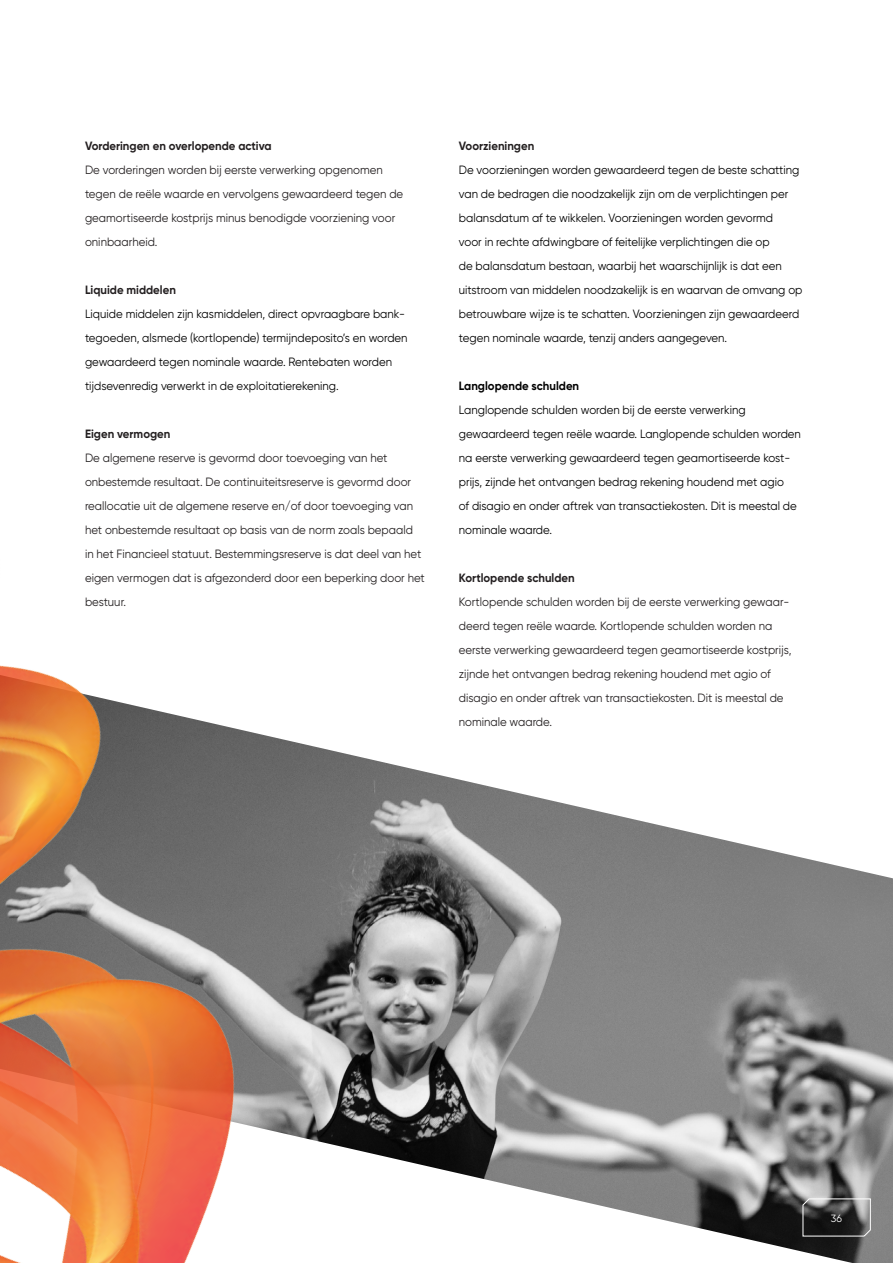
<style>
.page{position:relative;width:893px;height:1263px;background:#fff}
.page>*{position:absolute;margin:0;border:0;box-sizing:border-box;transform-origin:0 0}
.Broodtekst_zwart{font:12px/24px "Gilroy";color:#000;scale:.95 1}
.Broodtekst_zwart-2{font:12px/24px "Gilroy";color:#231f20;scale:.95 1}
.t1{font:700 12px "Gilroy";color:#231f20;scale:.95 1}
.Broodtekst_zwart-3{font:700 12px "Gilroy";color:#000;scale:.95 1}
.t2{font:10.5px "Gilroy";color:#fff}
</style>
<div class="page">
<img style="left:653px;top:823px;width:240px;height:440px">
<img style="left:0;top:665px;width:653px;height:598px">
<svg style="left:802px;top:1198px;width:69px;height:39px;background:#515151"></svg>
<p class="t1" style="left:85px;top:138px;width:198px">Vorderingen en overlopende activa</p>
<p class="Broodtekst_zwart-2" style="left:85px;top:158px;width:315px">De vorderingen worden bij eerste verwerking opgenomen</p>
<p class="Broodtekst_zwart-2" style="left:85px;top:182px;width:336px">tegen de reële waarde en vervolgens gewaardeerd tegen de</p>
<p class="Broodtekst_zwart-2" style="left:85px;top:206px;width:328px">geamortiseerde kostprijs minus benodigde voorziening voor</p>
<p class="Broodtekst_zwart-2" style="left:85px;top:230px;width:78px">oninbaarheid.</p>
<p class="t1" style="left:85px;top:282px;width:97px">Liquide middelen</p>
<p class="Broodtekst_zwart" style="left:85px;top:302px;width:341px">Liquide middelen zijn kasmiddelen, direct opvraagbare bank&shy;tegoeden, alsmede (kortlopende) termijndeposito’s en worden gewaardeerd tegen nominale waarde. Rentebaten worden tijdsevenredig verwerkt in de exploitatierekening.</p>
<p class="t1" style="left:85px;top:426px;width:91px">Eigen vermogen</p>
<p class="Broodtekst_zwart-2" style="left:85px;top:446px;width:359px">De algemene reserve is gevormd door toevoeging van het onbestemde resultaat. De continuiteitsreserve is gevormd door reallocatie uit de algemene reserve en/of door toevoeging van het onbestemde resultaat op basis van de norm zoals bepaald<br>in het Financieel statuut. Bestemmingsreserve is dat deel van het eigen vermogen dat is afgezonderd door een beperking door het bestuur.</p>
<p class="t1" style="left:459px;top:138px;width:81px">Voorzieningen</p>
<p class="Broodtekst_zwart" style="left:459px;top:158px;width:363px">De voorzieningen worden gewaardeerd tegen de beste schatting van de bedragen die noodzakelijk zijn om de verplichtingen per balansdatum af te wikkelen. Voorzieningen worden gevormd<br>voor in rechte afdwingbare of feitelijke verplichtingen die op<br>de balansdatum bestaan, waarbij het waarschijnlijk is dat een uitstroom van middelen noodzakelijk is en waarvan de omvang op betrouwbare wijze is te schatten. Voorzieningen zijn gewaardeerd tegen nominale waarde, tenzij anders aangegeven.</p>
<p class="Broodtekst_zwart-3" style="left:459px;top:378px;width:128px">Langlopende schulden</p>
<p class="Broodtekst_zwart" style="left:459px;top:398px;width:362px">Langlopende schulden worden bij de eerste verwerking gewaardeerd tegen reële waarde. Langlopende schulden worden na eerste verwerking gewaardeerd tegen geamortiseerde kost&shy;prijs, zijnde het ontvangen bedrag rekening houdend met agio<br>of disagio en onder aftrek van transactiekosten. Dit is meestal de nominale waarde.</p>
<p class="t1" style="left:459px;top:570px;width:123px">Kortlopende schulden</p>
<p class="Broodtekst_zwart-2" style="left:459px;top:590px;width:352px">Kortlopende schulden worden bij de eerste verwerking gewaar&shy;deerd tegen reële waarde. Kortlopende schulden worden na eerste verwerking gewaardeerd tegen geamortiseerde kostprijs, zijnde het ontvangen bedrag rekening houdend met agio of disagio en onder aftrek van transactiekosten. Dit is meestal de nominale waarde.</p>
<p class="t2" style="left:831px;top:1211px;width:13px">36</p>
</div>
